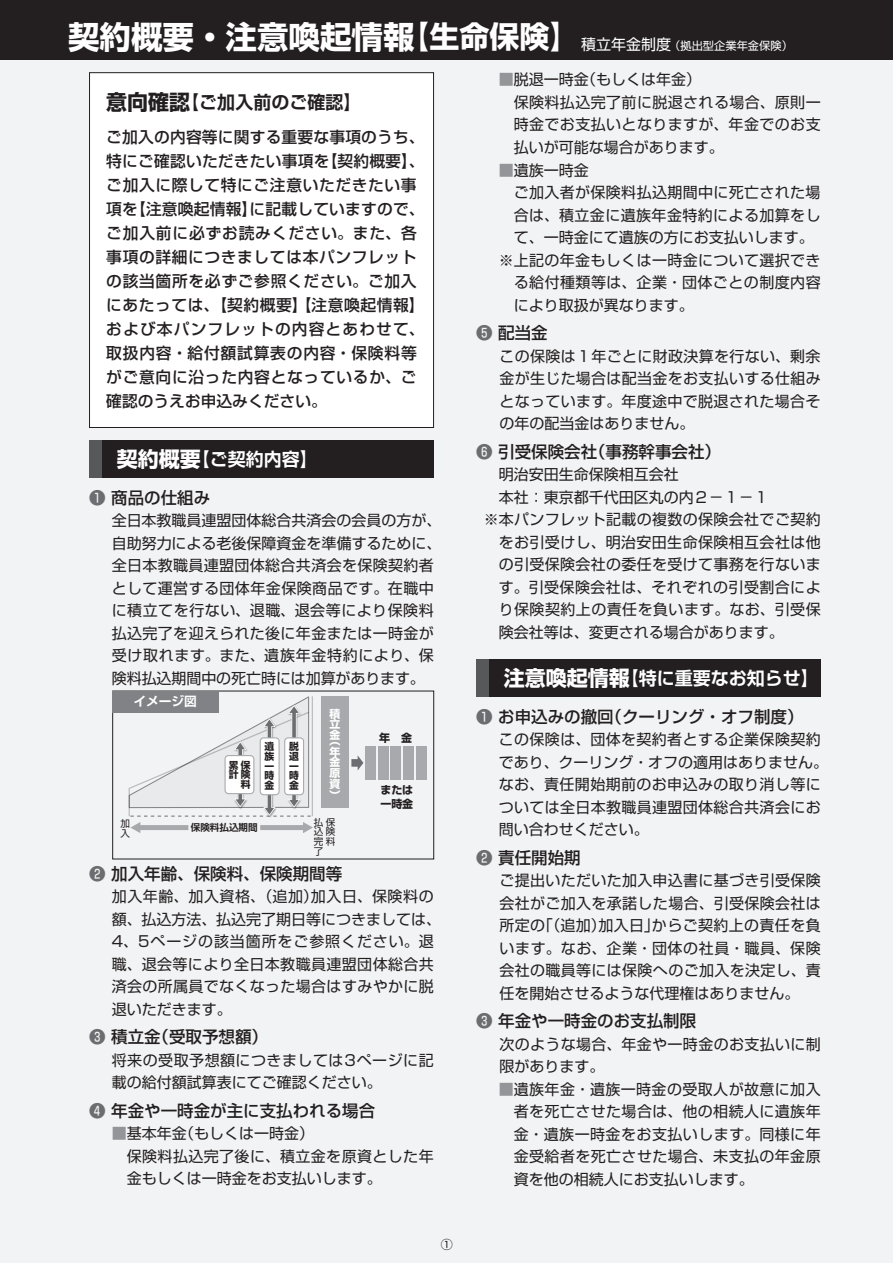
<style>
.page{position:relative;width:893px;height:1263px;background:#f2f3f4}
.page>*{position:absolute;margin:0;border:0;box-sizing:border-box;transform-origin:0 0}
.t1{font:700 31.5px "Shin Go Pro";color:#fff}
.t2{font:700 18px "Shin Go Pro De";color:#fff}
.t3{font:700 18px "Shin Go Pro De";color:#231f20}
.t4{font:500 16.5px "Shin Go Pro";color:#231f20}
.t5{font:500 15.75px/24px "Shin Go Pro";letter-spacing:.04em;color:#231f20}
.t6{font:15px/22.5px "Shin Go Pro";letter-spacing:.025em;color:#231f20}
.t7{font:15px/22.5px "Shin Go Pro";color:#231f20}
.t8{font:700 12.75px "Shin Go Pro De";color:#fff}
.t9{font:500 12px "Shin Go Pr 5";color:#231f20}
.t10{font:700 10.95px/14.2px "Shin Go Pro";color:#231f20}
.t11{font:700 10.8px/10.8px "Shin Go Pro";color:#fff;text-align:justify}
.t12{font:700 9.75px/9.8px "Shin Go Pro";color:#231f20;text-align:justify}
.t13{font:9.6px/9.6px "Shin Go Pro";color:#231f20}
.t14{font:700 9.6px "Shin Go Pro De";color:#231f20}
.s1{font-size:30px}
.s2{font-weight:400;font-size:15px}
.s3{font-weight:400;font-size:11.25px}
.s4{font-family:"Shin Go Pro";font-size:21px}
.s5{color:#6c6d70}
.s6{color:#939598}
</style>
<div class="page">
<div style="left:0;top:0;width:893px;height:60px;background:#231f20"></div>
<div style="left:112px;top:691px;width:322px;height:168px;border:1px solid #231f20"></div>
<div style="left:89px;top:440px;width:345px;height:37px;background:#231f20"></div>
<div style="left:89px;top:440px;width:13px;height:37px;background:#57585a"></div>
<div style="left:476px;top:659px;width:345px;height:37px;background:#231f20"></div>
<div style="left:476px;top:659px;width:13px;height:37px;background:#57585a"></div>
<div style="left:113px;top:691px;width:106px;height:21px;background:#808285"></div>
<svg style="left:351px;top:755px;width:12px;height:15px"></svg>
<div style="left:321px;top:696px;width:28px;height:111px;background:#a8a9ad"></div>
<div style="left:365px;top:746px;width:10px;height:33px;background:#a8a9ad"></div>
<div style="left:378px;top:746px;width:10px;height:33px;background:#a8a9ad"></div>
<div style="left:390px;top:746px;width:11px;height:33px;background:#a8a9ad"></div>
<div style="left:403px;top:746px;width:11px;height:33px;background:#a8a9ad"></div>
<div style="left:416px;top:746px;width:10px;height:33px;background:#a8a9ad"></div>
<svg style="left:128px;top:696px;width:185px;height:137px"></svg>
<div style="left:225px;top:755px;width:29px;height:39px;background:#fff;border-radius:3px"></div>
<div style="left:225px;top:755px;width:29px;height:39px;border:1px solid #a8a9ad;border-radius:3px"></div>
<div style="left:260px;top:738px;width:19px;height:57px;background:#fff;border-radius:3px"></div>
<div style="left:260px;top:737px;width:20px;height:58px;border:1px solid #a8a9ad;border-radius:3px"></div>
<div style="left:285px;top:738px;width:19px;height:57px;background:#fff;border-radius:3px"></div>
<div style="left:284px;top:737px;width:20px;height:58px;border:1px solid #a8a9ad;border-radius:3px"></div>
<div style="left:90px;top:73px;width:344px;height:354px;background:#fff"></div>
<div style="left:89px;top:72px;width:345px;height:356px;border:1px solid #231f20"></div>
<h1 class="t1" style="left:68px;top:12px;width:726px">契約概要・注意喚起情報<span class="s1">【生命保険】</span><span class="s2">積立年金制度</span> <span class="s3">（拠出型企業年金保険）</span></h1>
<p class="t3" style="left:106px;top:87px;width:257px"><span class="s4">意向確認</span>【ご加入前のご確認】</p>
<p class="t5" style="left:106px;top:123px;width:320px">ご加入の内容等に関する重要な事項のうち、特にご確認いただきたい事項を【契約概要】、ご加入に際して特にご注意いただきたい事項を【注意喚起情報】に記載していますので、ご加入前に必ずお読みください。また、各事項の詳細につきましては本パンフレットの該当箇所を必ずご参照ください。ご加入にあたっては、【契約概要】【注意喚起情報】および本パンフレットの内容とあわせて、取扱内容・給付額試算表の内容・保険料等がご意向に沿った内容となっているか、ご確認のうえお申込みください。</p>
<p class="t2" style="left:117px;top:444px;width:203px"><span class="s4">契約概要</span>【ご契約内容】</p>
<p class="t4" style="left:89px;top:484px;width:122px"><span class="s5">❶</span> 商品の仕組み</p>
<p class="t6" style="left:112px;top:507px;width:331px">全日本教職員連盟団体総合共済会の会員の方が、自助努力による老後保障資金を準備するために、全日本教職員連盟団体総合共済会を保険契約者として運営する団体年金保険商品です。在職中に積立てを行ない、退職、退会等により保険料払込完了を迎えられた後に年金または一時金が受け取れます。また、遺族年金特約により、保険料払込期間中の死亡時には加算があります。</p>
<p class="t8" style="left:133px;top:691px;width:65px">イメージ図</p>
<p class="t12" style="left:229px;top:759px;width:23px;text-align:right">累保計険料</p>
<p class="t12" style="left:265px;top:740px;width:11px">遺族一時金</p>
<p class="t12" style="left:289px;top:740px;width:11px">脱退一時金</p>
<p class="t11" style="left:330px;top:707px;width:12px">積立金</p>
<p class="t11" style="left:330px;top:734px;width:12px">（年金原資）</p>
<p class="t13" style="left:120px;top:817px;width:11px">加入</p>
<p class="t13" style="left:314px;top:816px;width:23px;text-align:justify">払保込険完料了</p>
<p class="t14" style="left:191px;top:819px;width:68px">保険料払込期間</p>
<p class="t10" style="left:379px;top:729px;width:34px">年　金</p>
<p class="t10" style="left:380px;top:781px;width:34px">または一時金</p>
<p class="t4" style="left:89px;top:860px;width:254px"><span class="s5">❷</span> 加入年齢、保険料、保険期間等</p>
<p class="t6" style="left:112px;top:883px;width:331px">加入年齢、加入資格、（追加）加入日、保険料の額、払込方法、払込完了期日等につきましては、<br>4、5ページの該当箇所をご参照ください。退職、退会等により全日本教職員連盟団体総合共済会の所属員でなくなった場合はすみやかに脱退いただきます。</p>
<p class="t4" style="left:89px;top:1023px;width:180px"><span class="s5">❸</span> 積立金（受取予想額）</p>
<p class="t6" style="left:112px;top:1047px;width:323px">将来の受取予想額につきましては3ページに記載の給付額試算表にてご確認ください。</p>
<p class="t4" style="left:89px;top:1097px;width:287px"><span class="s5">❹</span> 年金や一時金が主に支払われる場合</p>
<p class="t7" style="left:127px;top:1120px;width:308px;text-indent:-15px"><span class="s6">■</span>基本年金（もしくは一時金）<br>保険料払込完了後に、積立金を原資とした年金もしくは一時金をお支払いします。</p>
<p class="t9" style="left:441px;top:1234px;width:13px">①</p>
<p class="t6" style="left:514px;top:67px;width:308px;text-indent:-15px"><span class="s6">■</span>脱退一時金（もしくは年金）<br>保険料払込完了前に脱退される場合、原則一時金でお支払いとなりますが、年金でのお支払いが可能な場合があります。</p>
<p class="t6" style="left:499px;top:157px;width:91px"><span class="s6">■</span>遺族一時金</p>
<p class="t6" style="left:514px;top:179px;width:308px">ご加入者が保険料払込期間中に死亡された場</p>
<p class="t6" style="left:514px;top:202px;width:308px">合は、積立金に遺族年金特約による加算をし</p>
<p class="t7" style="left:514px;top:224px;width:302px">て、一時金にて遺族の方にお支払いします。</p>
<p class="t6" style="left:499px;top:247px;width:323px">※上記の年金もしくは一時金について選択でき</p>
<p class="t6" style="left:514px;top:269px;width:308px">る給付種類等は、企業・団体ごとの制度内容</p>
<p class="t7" style="left:514px;top:292px;width:181px">により取扱が異なります。</p>
<p class="t4" style="left:476px;top:319px;width:73px"><span class="s5">❺</span> 配当金</p>
<p class="t6" style="left:499px;top:343px;width:323px;text-align:justify">この保険は１年ごとに財政決算を行ない、剰余金が生じた場合は配当金をお支払いする仕組みとなっています。年度途中で脱退された場合その年の配当金はありません。</p>
<p class="t4" style="left:476px;top:438px;width:246px"><span class="s5">❻</span> 引受保険会社（事務幹事会社）</p>
<p class="t7" style="left:499px;top:461px;width:181px">明治安田生命保険相互会社</p>
<p class="t7" style="left:499px;top:484px;width:272px">本社：東京都千代田区丸の内２－１－１</p>
<p class="t6" style="left:484px;top:506px;width:338px">※本パンフレット記載の複数の保険会社でご契約</p>
<p class="t6" style="left:499px;top:529px;width:324px">をお引受けし、明治安田生命保険相互会社は他</p>
<p class="t6" style="left:499px;top:551px;width:323px">の引受保険会社の委任を受けて事務を行ないま</p>
<p class="t6" style="left:499px;top:574px;width:323px">す。引受保険会社は、それぞれの引受割合によ</p>
<p class="t6" style="left:499px;top:596px;width:323px">り保険契約上の責任を負います。なお、引受保</p>
<p class="t7" style="left:499px;top:619px;width:287px">険会社等は、変更される場合があります。</p>
<p class="t2" style="left:504px;top:663px;width:317px"><span class="s4">注意喚起情報</span>【特に重要なお知らせ】</p>
<p class="t4" style="left:476px;top:703px;width:329px"><span class="s5">❶</span> お申込みの撤回（クーリング・オフ制度）</p>
<p class="t6" style="left:499px;top:726px;width:331px">この保険は、団体を契約者とする企業保険契約であり、クーリング・オフの適用はありません。なお、責任開始期前のお申込みの取り消し等については全日本教職員連盟団体総合共済会にお問い合わせください。</p>
<p class="t4" style="left:476px;top:844px;width:106px"><span class="s5">❷</span> 責任開始期</p>
<p class="t6" style="left:499px;top:867px;width:323px;text-align:justify">ご提出いただいた加入申込書に基づき引受保険会社がご加入を承諾した場合、引受保険会社は所定の「（追加）加入日」からご契約上の責任を負います。なお、企業・団体の社員・職員、保険会社の職員等には保険へのご加入を決定し、責任を開始させるような代理権はありません。</p>
<p class="t4" style="left:476px;top:1007px;width:221px"><span class="s5">❸</span> 年金や一時金のお支払制限</p>
<p class="t6" style="left:499px;top:1031px;width:323px">次のような場合、年金や一時金のお支払いに制限があります。</p>
<p class="t6" style="left:514px;top:1076px;width:308px;text-align:justify;text-indent:-15px"><span class="s6">■</span>遺族年金・遺族一時金の受取人が故意に加入者を死亡させた場合は、他の相続人に遺族年金・遺族一時金をお支払いします。同様に年金受給者を死亡させた場合、未支払の年金原資を他の相続人にお支払いします。</p>
</div>
